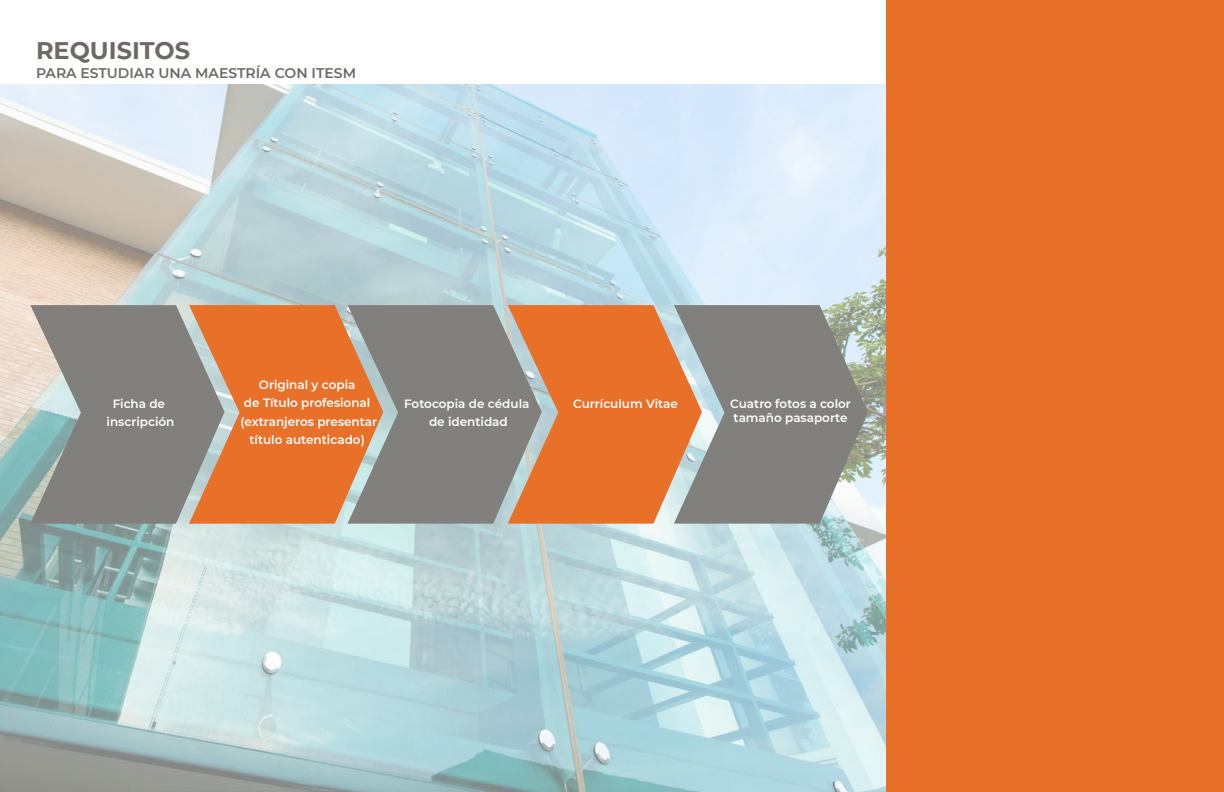
<style>
.page{position:relative;width:1224px;height:792px;background:#fff}
.page>*{position:absolute;margin:0;border:0;box-sizing:border-box;transform-origin:0 0}
.t1{font:700 24px "Montserrat";color:#6e6966}
.t2{font:600 14px "Montserrat";color:#6e6966}
.t3{font:600 12px/18.4px "Montserrat";color:#fff;text-align:center}
</style>
<div class="page">
<img style="left:0;top:85px;width:886px;height:707px">
<svg style="left:30px;top:305px;width:159px;height:219px;background:#8b8d8a"></svg>
<div style="left:383px;top:305px;width:125px;height:219px;background:#82807d"></div>
<svg style="left:189px;top:305px;width:194px;height:219px;background:#d57e49"></svg>
<svg style="left:508px;top:305px;width:166px;height:219px;background:#dc7c42"></svg>
<div style="left:886px;top:0;width:338px;height:792px;background:#e87029"></div>
<svg style="left:674px;top:305px;width:194px;height:219px;background:#94918b"></svg>
<h1 class="t1" style="left:36px;top:33px;width:156px">REQUISITOS</h1>
<p class="t2" style="left:36px;top:63px;width:322px">PARA ESTUDIAR UNA MAESTRÍA CON ITESM</p>
<p class="t3" style="left:107px;top:394px;width:69px">Ficha de inscripción</p>
<p class="t3" style="left:240px;top:375px;width:138px">Original y copia<br>de Título profesional (extranjeros presentar título autenticado)</p>
<p class="t3" style="left:404px;top:394px;width:127px">Fotocopia de cédula de identidad</p>
<p class="t3" style="left:573px;top:394px;width:106px">Currículum Vitae</p>
<p class="t3" style="left:730px;top:396px;width:122px;line-height:14.4px;text-align:left">Cuatro fotos a color tamaño pasaporte</p>
</div>
